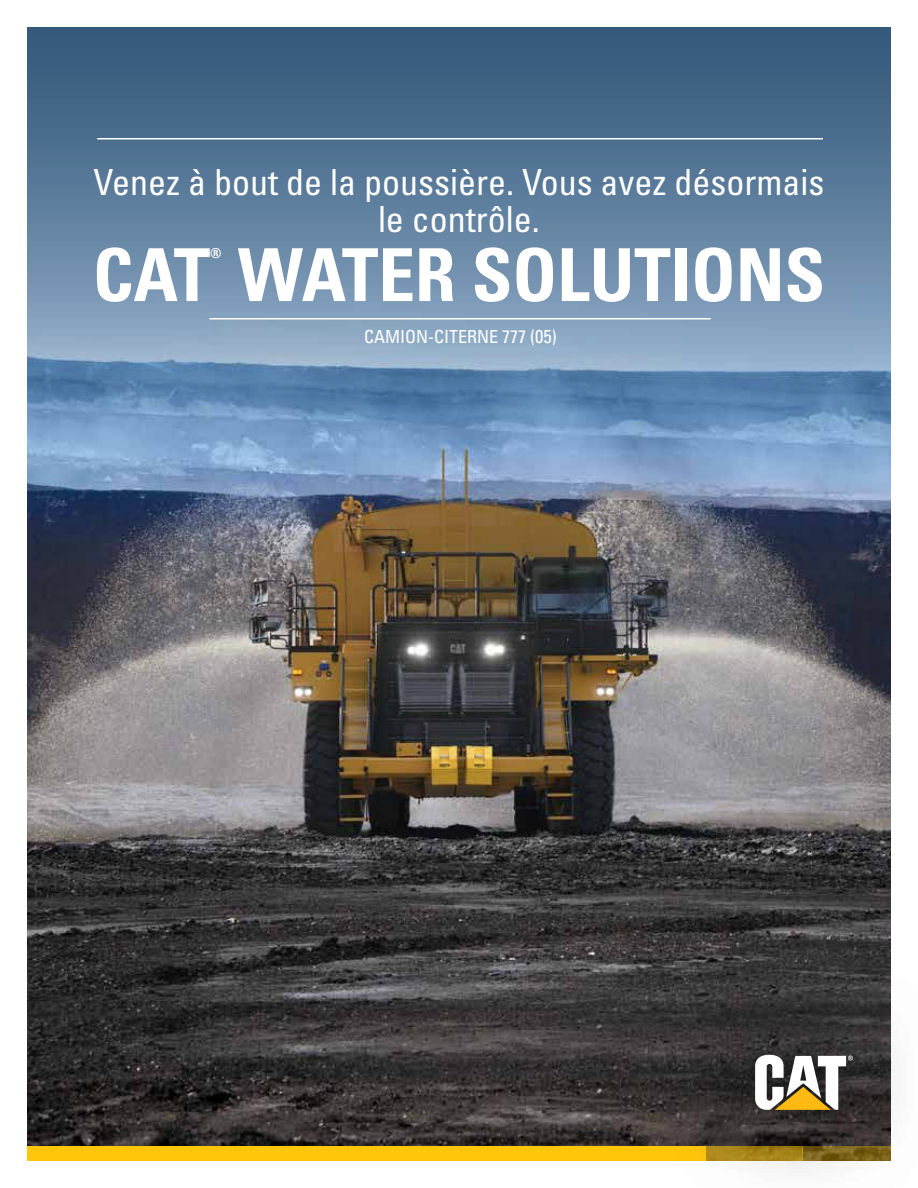
<style>
.page{position:relative;width:918px;height:1188px;background:#fff}
.page>*{position:absolute;margin:0;border:0;box-sizing:border-box;transform-origin:0 0}
.t1{font:700 condensed 73.05px "Univers LT Std";color:#fff}
.t2{font:condensed 36px/37.5px "Univers LT Std";color:#fff;text-align:center}
.t3{font:condensed 18px "Univers LT Std";color:#fff}
.t4{font:700 condensed 13.8px "Univers LT Std";color:#fff}
.s1{font-size:18.75px}
</style>
<div class="page">
<img style="left:27px;top:418px;width:864px;height:729px">
<svg style="left:27px;top:27px;width:864px;height:391px;background:#5e7fa0"></svg>
<div style="left:27px;top:1147px;width:678px;height:14px;background:#ffc60a"></div>
<svg style="left:664px;top:963px;width:230px;height:210px;background:#4c473e"></svg>
<svg style="left:755px;top:1055px;width:98px;height:55px"></svg>
<hr style="left:97px;top:138px;width:726px;height:2px;background:#fff">
<hr style="left:210px;top:318px;width:501px;height:2px;background:#fff">
<p class="t2" style="left:93px;top:162px;width:733px">Venez à bout de la poussière. Vous avez désormais le contrôle.</p>
<h1 class="t1" style="left:93px;top:230px;width:734px">CAT WATER SOLUTIONS</h1>
<p class="t4" style="left:210px;top:244px;width:13px">®</p>
<p class="t3" style="left:364px;top:325px;width:194px">CAMION-CITERNE 777 (<span class="s1">05</span>)</p>
</div>
